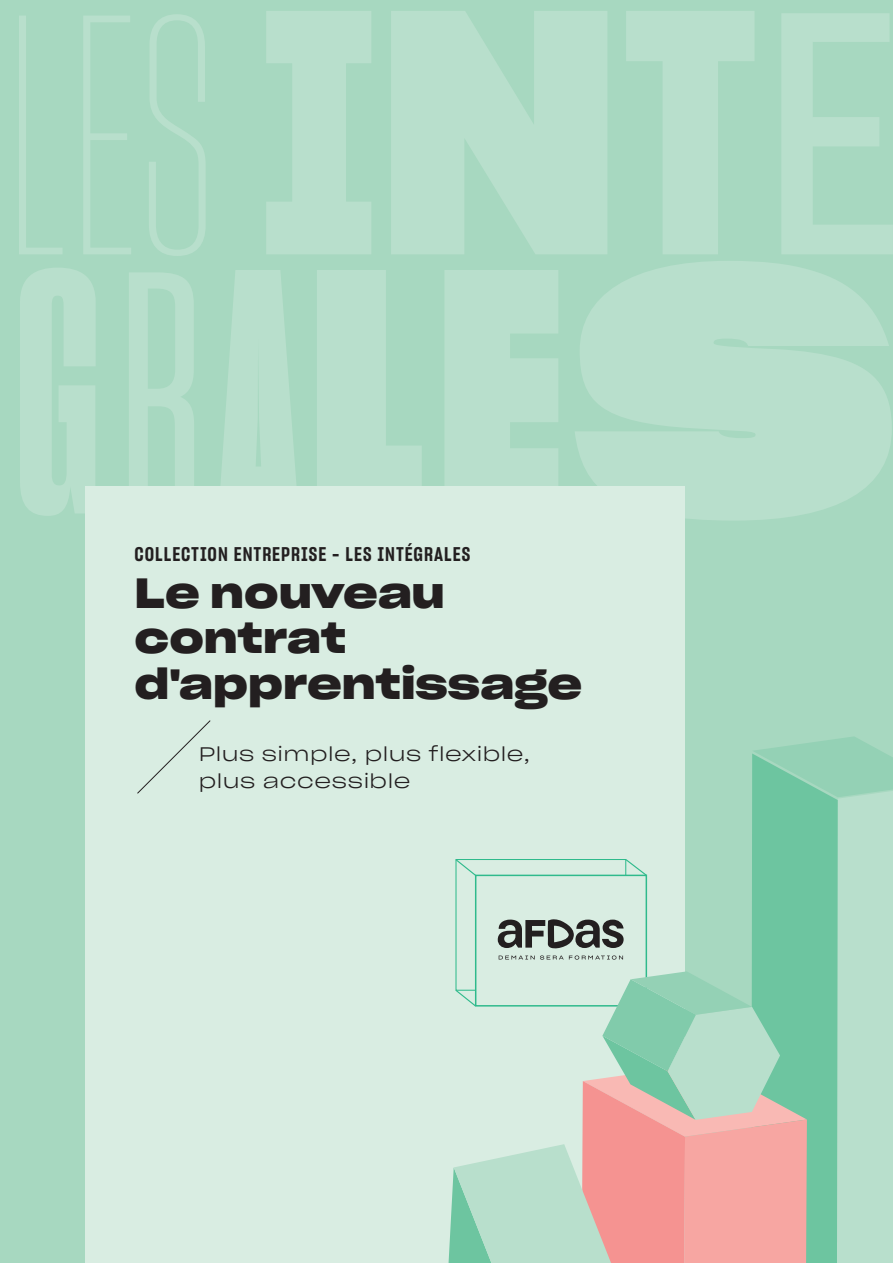
<style>
.page{position:relative;width:893px;height:1263px;background:#a7d8c0}
.page>*{position:absolute;margin:0;border:0;box-sizing:border-box;transform-origin:0 0}
.t1{font:41.25px/45.2px "Sharp Grotesk Semi Bold 25";color:#231f20}
.t2{font:19.35px/27.2px "Sharp Grotesk Light 25";letter-spacing:.025em;color:#231f20}
.t3{font:19.35px "Sharp Grotesk Semi Bold 15";letter-spacing:.05em;color:#231f20}
</style>
<div class="page">
<div style="left:85px;top:486px;width:599px;height:777px;background:#d9ede2"></div>
<svg style="left:137px;top:720px;width:74px;height:74px"></svg>
<svg style="left:449px;top:736px;width:444px;height:527px"></svg>
<p class="t3" style="left:135px;top:540px;width:337px">COLLECTION ENTREPRISE - LES INTÉGRALES</p>
<h1 class="t1" style="left:135px;top:567px;width:449px">Le nouveau contrat d'apprentissage</h1>
<p class="t2" style="left:199px;top:739px;width:333px">Plus simple, plus flexible, plus accessible</p>
</div>
